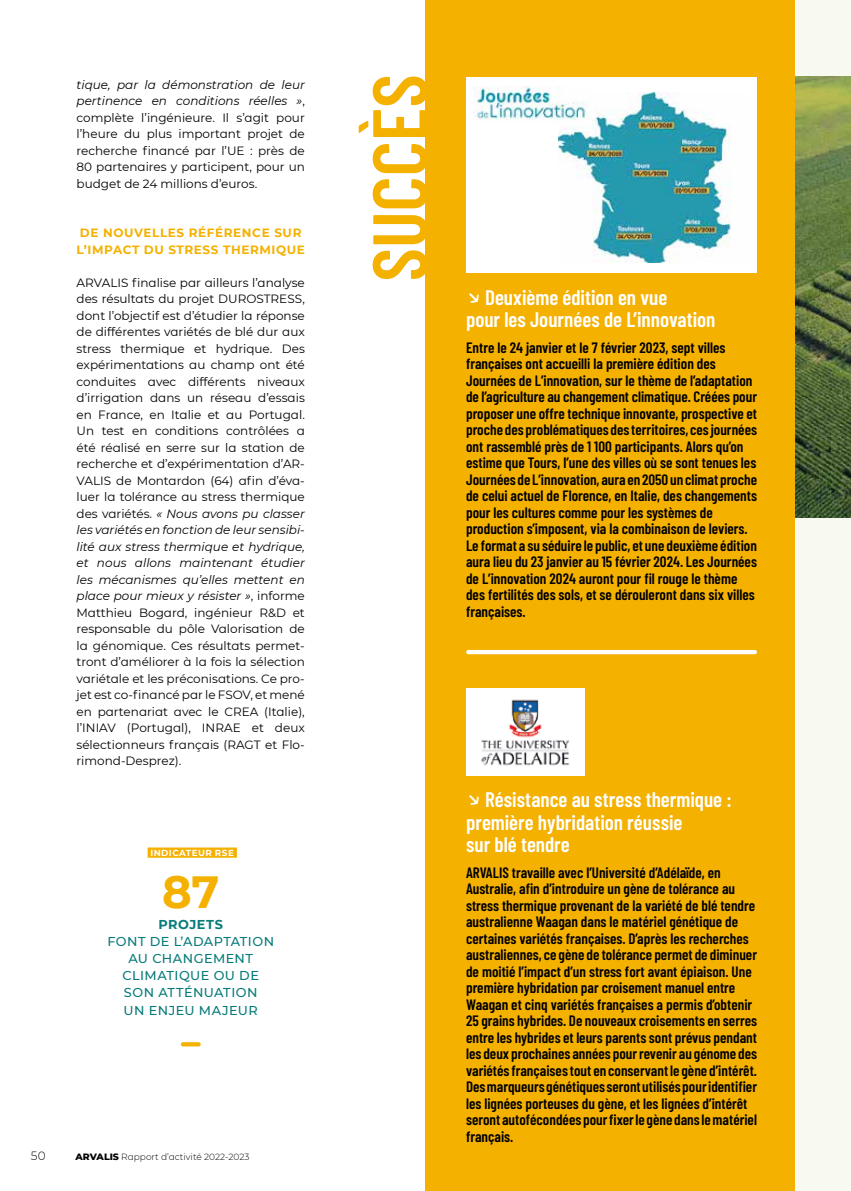
<style>
.page{position:relative;width:851px;height:1191px;background:#fff}
.page>*{position:absolute;margin:0;border:0;box-sizing:border-box;transform-origin:0 0}
.t1{font:700 45px "Montserrat";color:#f5b100}
.t2{font:600 21px/22.5px "Barlow Condensed";color:#fff}
.t3{font:600 15px/16.5px "Barlow Condensed";color:#000}
.t4{font:500 12.9px/17.1px "Montserrat";letter-spacing:.035em;color:#087b7a;text-align:center}
.t5{font:700 12.9px "Montserrat";letter-spacing:.04em;color:#087b7a}
.t6{font:12px/16.5px "Montserrat";color:#000;text-align:justify}
.t7{font:700 12px/16.5px "Montserrat";letter-spacing:.05em;color:#f5b100}
.t8{font:300 12px "Montserrat";color:#000}
.t9{font:300 9px "Montserrat";color:#000}
.t10{font:700 8.7px "Montserrat";letter-spacing:.055em;color:#fff}
.s1{font-style:italic}
.s2{font-family:"Montserrat";font-weight:500;font-size:25.5px}
.s3{font-weight:800;font-size:9.3px}
</style>
<div class="page">
<div style="left:795px;top:0;width:55px;height:1191px;background:#f8faf2"></div>
<img style="left:795px;top:77px;width:55px;height:441px">
<div style="left:425px;top:0;width:370px;height:1191px;background:#f5b100"></div>
<svg style="left:358px;top:77px;width:67px;height:202px"></svg>
<div style="left:466px;top:77px;width:290px;height:195px;background:#fff"></div>
<img style="left:558px;top:93px;width:173px;height:170px">
<hr style="left:468px;top:650px;width:286px;height:4px;background:#fff">
<div style="left:466px;top:688px;width:118px;height:88px;background:#fff"></div>
<img style="left:481px;top:699px;width:89px;height:67px">
<svg style="left:183px;top:1042px;width:15px;height:4px"></svg>
<img style="left:473px;top:86px;width:116px;height:35px">
<div style="left:148px;top:847px;width:89px;height:10px;background:#f5b100"></div>
<p class="t6" style="left:76px;top:76px;width:230px"><span class="s1">tique, par la démonstration de leur pertinence en conditions réelles »</span>, complète l’ingénieure. Il s’agit pour l’heure du plus important projet de recherche financé par l’UE : près de 80 partenaires y participent, pour un budget de 24 millions d’euros.</p>
<p class="t7" style="left:76px;top:224px;width:230px">DE NOUVELLES RÉFÉRENCE SUR<br>L’IMPACT DU STRESS THERMIQUE</p>
<p class="t6" style="left:76px;top:274px;width:230px">ARVALIS finalise par ailleurs l’analyse des résultats du projet DUROSTRESS, dont l’objectif est d’étudier la réponse de différentes variétés de blé dur aux stress thermique et hydrique. Des expérimentations au champ ont été conduites avec différents niveaux d’irrigation dans un réseau d’essais en France, en Italie et au Portugal.<br>Un test en conditions contrôlées a été réalisé en serre sur la station de recherche et d’expérimentation d’AR-VALIS de Montardon (64) afin d’éva&shy;luer la tolérance au stress thermique des variétés. <span class="s1">« Nous avons pu classer les variétés en fonction de leur sensibi&shy;lité aux stress thermique et hydrique, et nous allons maintenant étudier les mécanismes qu’elles mettent en place pour mieux y résister »</span>, informe Matthieu Bogard, ingénieur R&amp;D et responsable du pôle Valorisation de la génomique. Ces résultats permet&shy;tront d’améliorer à la fois la sélection variétale et les préconisations. Ce pro&shy;jet est co-financé par le FSOV, et mené en partenariat avec le CREA (Italie), l’INIAV (Portugal), INRAE et deux sélectionneurs français (RAGT et Flo&shy;rimond-Desprez).</p>
<h2 class="t2" style="left:466px;top:284px;width:251px"><span class="s2">↘</span> Deuxième édition en vue<br>pour les Journées de L’innovation</h2>
<p class="t3" style="left:466px;top:338px;width:292px">Entre le 24 janvier et le 7 février 2023, sept villes françaises ont accueilli la première édition des Journées de L’innovation, sur le thème de l’adaptation de l’agriculture au changement climatique. Créées pour proposer une offre technique innovante, prospective et proche des problématiques des territoires, ces journées ont rassemblé près de 1 100 participants. Alors qu’on estime que Tours, l’une des villes où se sont tenues les Journées de L’innovation, aura en 2050 un climat proche de celui actuel de Florence, en Italie, des changements pour les cultures comme pour les systèmes de production s’imposent, via la combinaison de leviers.<br>Le format a su séduire le public, et une deuxième édition aura lieu du 23 janvier au 15 février 2024. Les Journées de L’innovation 2024 auront pour fil rouge le thème des fertilités des sols, et se dérouleront dans six villes françaises.</p>
<p class="t10" style="left:150px;top:846px;width:85px">INDICATEUR RSE</p>
<h1 class="t1" style="left:162px;top:859px;width:59px">87</h1>
<p class="t5" style="left:158px;top:915px;width:66px">PROJETS</p>
<p class="t4" style="left:107px;top:932px;width:168px">FONT DE L’ADAPTATION<br>AU CHANGEMENT<br>CLIMATIQUE OU DE<br>SON ATTÉNUATION<br>UN ENJEU MAJEUR</p>
<p class="t8" style="left:31px;top:1147px;width:16px">50</p>
<p class="t9" style="left:75px;top:1150px;width:175px"><span class="s3">ARVALIS</span> Rapport d’activité 2022-2023</p>
<h2 class="t2" style="left:466px;top:787px;width:267px"><span class="s2">↘</span> Résistance au stress thermique : première hybridation réussie<br>sur blé tendre</h2>
<p class="t3" style="left:466px;top:863px;width:292px">ARVALIS travaille avec l’Université d’Adélaïde, en Australie, afin d’introduire un gène de tolérance au stress thermique provenant de la variété de blé tendre australienne Waagan dans le matériel génétique de certaines variétés françaises. D’après les recherches australiennes, ce gène de tolérance permet de diminuer de moitié l’impact d’un stress fort avant épiaison. Une première hybridation par croisement manuel entre Waagan et cinq variétés françaises a permis d’obtenir 25 grains hybrides. De nouveaux croisements en serres entre les hybrides et leurs parents sont prévus pendant les deux prochaines années pour revenir au génome des variétés françaises tout en conservant le gène d’intérêt.<br>Des marqueurs génétiques seront utilisés pour identifier les lignées porteuses du gène, et les lignées d’intérêt seront autofécondées pour fixer le gène dans le matériel français.</p>
</div>
